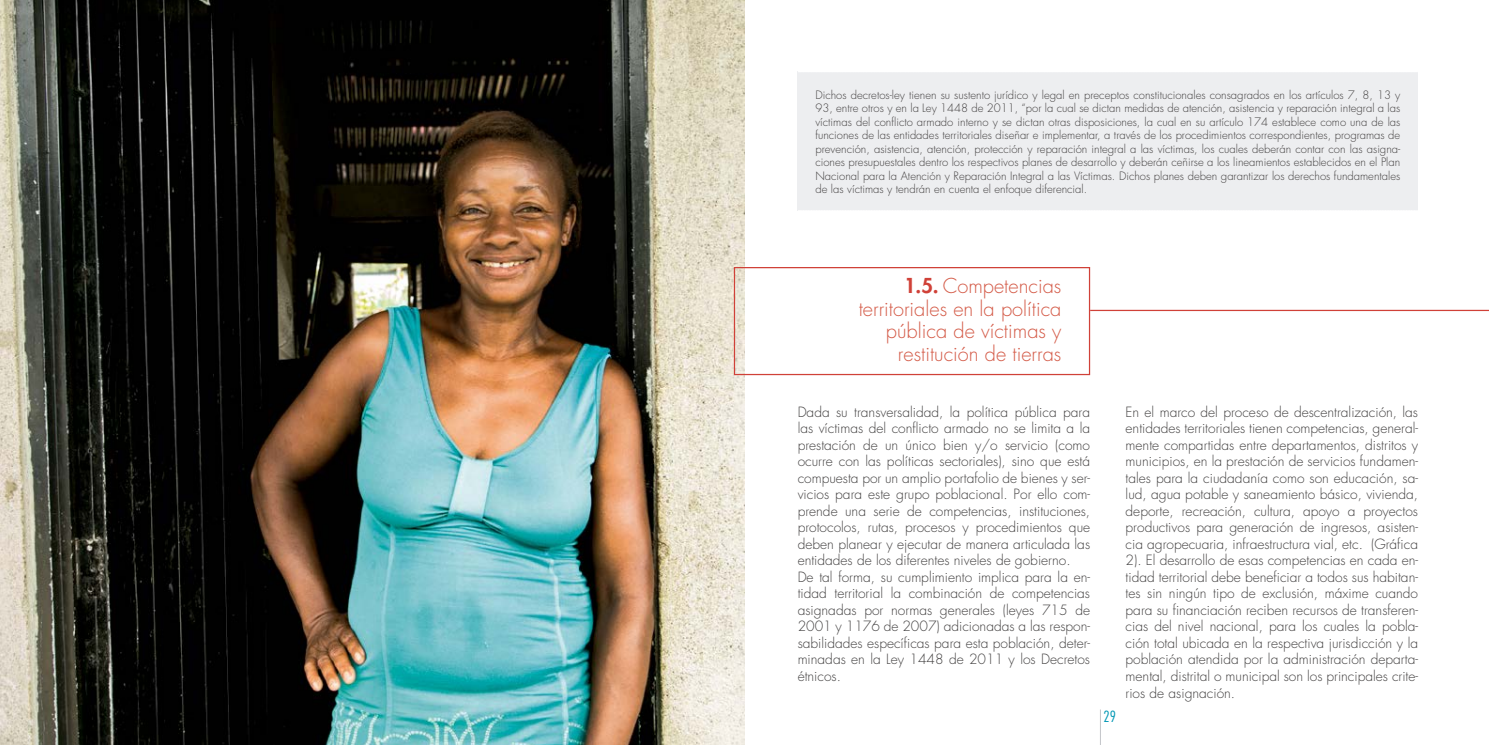
<style>
.page{position:relative;width:1489px;height:745px;background:#fff}
.page>*{position:absolute;margin:0;border:0;box-sizing:border-box;transform-origin:0 0}
.t1{font:300 20px/22.5px "Futura Std";color:#d45b48;text-align:right}
.t2{font:300 condensed 15px "Futura Std";color:#0097b4}
.t3{font:300 13.75px/16.5px "Futura Std";color:#434141}
.t4{font:300 11.25px/13.5px "Futura Std";color:#434141;text-align:justify}
.s1{font-weight:800;color:#d04138}
</style>
<div class="page">
<hr style="left:1100px;top:709px;width:1px;height:35px;background:#c3c5ca">
<div style="left:797px;top:71px;width:620px;height:140px;background:#edeef0"></div>
<svg style="left:798px;top:71px;width:619px;height:1px"></svg>
<svg style="left:798px;top:210px;width:619px;height:1px"></svg>
<hr style="left:1090px;top:309px;width:398px;height:2px;background:#d04138">
<img style="left:0;top:0;width:744px;height:744px">
<div style="left:733px;top:267px;width:357px;height:108px;border:1px solid #d04138"></div>
<p class="t4" style="left:815px;top:88px;width:586px">Dichos decretos-ley tienen su sustento jurídico y legal en preceptos constitucionales consagrados en los artículos 7, 8, 13 y 93, entre otros y en la Ley 1448 de 2011, “por la cual se dictan medidas de atención, asistencia y reparación integral a las víctimas del conflicto armado interno y se dictan otras disposiciones, la cual en su artículo 174 establece como una de las funciones de las entidades territoriales diseñar e implementar, a través de los procedimientos correspondientes, programas de prevención, asistencia, atención, protección y reparación integral a las víctimas, los cuales deberán contar con las asigna&shy;ciones presupuestales dentro los respectivos planes de desarrollo y deberán ceñirse a los lineamientos establecidos en el Plan Nacional para la Atención y Reparación Integral a las Víctimas. Dichos planes deben garantizar los derechos fundamentales de las víctimas y tendrán en cuenta el enfoque diferencial.</p>
<h1 class="t1" style="left:858px;top:275px;width:204px"><span class="s1">1.5.</span> Competencias territoriales en la política pública de víctimas y restitución de tierras</h1>
<p class="t3" style="left:797px;top:403px;width:294px">Dada su transversalidad, la política pública para las víctimas del conflicto armado no se limita a la prestación de un único bien y/o servicio (como ocurre con las políticas sectoriales), sino que está compuesta por un amplio portafolio de bienes y ser&shy;vicios para este grupo poblacional. Por ello com&shy;prende una serie de competencias, instituciones, protocolos, rutas, procesos y procedimientos que deben planear y ejecutar de manera articulada las entidades de los diferentes niveles de gobierno.<br>De tal forma, su cumplimiento implica para la en&shy;tidad territorial la combinación de competencias asignadas por normas generales (leyes 715 de 2001 y 1176 de 2007) adicionadas a las respon&shy;sabilidades específicas para esta población, deter&shy;minadas en la Ley 1448 de 2011 y los Decretos étnicos.</p>
<p class="t3" style="left:1125px;top:403px;width:294px;text-align:justify">En el marco del proceso de descentralización, las entidades territoriales tienen competencias, general&shy;mente compartidas entre departamentos, distritos y municipios, en la prestación de servicios fundamen&shy;tales para la ciudadanía como son educación, sa&shy;lud, agua potable y saneamiento básico, vivienda, deporte, recreación, cultura, apoyo a proyectos productivos para generación de ingresos, asisten&shy;cia agropecuaria, infraestructura vial, etc. (Gráfica 2). El desarrollo de esas competencias en cada en&shy;tidad territorial debe beneficiar a todos sus habitan&shy;tes sin ningún tipo de exclusión, máxime cuando para su financiación reciben recursos de transferen&shy;cias del nivel nacional, para los cuales la pobla&shy;ción total ubicada en la respectiva jurisdicción y la población atendida por la administración departa&shy;mental, distrital o municipal son los principales crite&shy;rios de asignación.</p>
<p class="t2" style="left:1103px;top:707px;width:14px">29</p>
</div>
